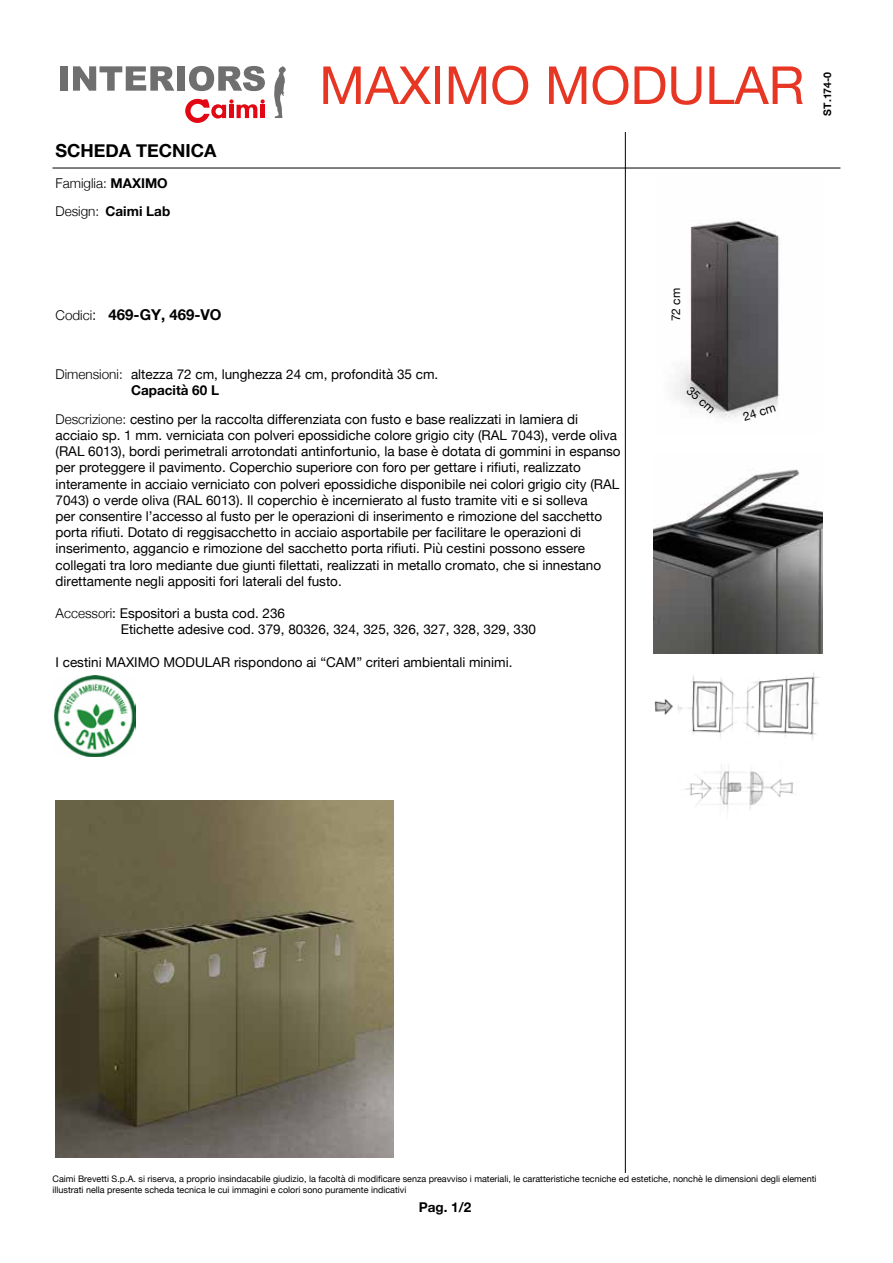
<style>
.page{position:relative;width:893px;height:1263px;background:#fff}
.page>*{position:absolute;margin:0;border:0;box-sizing:border-box;transform-origin:0 0}
.t1{font:52.5px "Helvetica Neue";color:#e73724}
.t2{font:700 18px "Helvetica Neue";color:#000}
.t3{font:700 15px "Helvetica Neue";color:#000}
.t4{font:13.5px/16.2px "Helvetica Neue";color:#000}
.t5{font:300 13.5px/28.5px "Helvetica Neue";color:#000}
.t6{font:700 13.5px "Helvetica Neue";color:#000}
.t7{font:12px "Helvetica Neue";color:#000}
.t8{font:700 10.5px "Helvetica Neue";color:#000}
.t9{font:9px/10.8px "Helvetica Neue";color:#000}
.s1{font-weight:700}
.s2{font-weight:300;font-size:13.5px}
.s3{font-weight:300}
</style>
<div class="page">
<hr style="left:53px;top:168px;width:787px;height:1px;background:#000">
<hr style="left:625px;top:132px;width:1px;height:1042px;background:#000">
<div style="left:60px;top:66px;width:8px;height:25px;background:#706f6f"></div>
<svg style="left:73px;top:66px;width:101px;height:25px"></svg>
<div style="left:177px;top:66px;width:8px;height:25px;background:#706f6f"></div>
<svg style="left:189px;top:66px;width:76px;height:25px"></svg>
<svg style="left:274px;top:66px;width:12px;height:52px"></svg>
<svg style="left:185px;top:99px;width:80px;height:24px"></svg>
<img style="left:54px;top:675px;width:82px;height:82px">
<img style="left:673px;top:220px;width:107px;height:198px">
<img style="left:56px;top:800px;width:338px;height:357px">
<img style="left:654px;top:469px;width:169px;height:185px">
<img style="left:654px;top:672px;width:166px;height:139px">
<h2 class="t2" style="left:56px;top:137px;width:163px">SCHEDA TECNICA</h2>
<p class="t5" style="left:56px;top:168px;width:116px">Famiglia: <span class="s1">MAXIMO<br></span>Design: <span class="s1">Caimi Lab</span></p>
<p class="t3" style="left:56px;top:303px;width:168px"><span class="s2">Codici</span><span class="s3">:</span> 469-GY, 469-VO</p>
<h1 class="t1" style="left:319px;top:47px;width:487px">MAXIMO MODULAR</h1>
<p class="t8" style="left:819px;top:116px;width:45px;rotate:-90deg">ST.174-0</p>
<p class="t7" style="left:667px;top:321px;width:35px;rotate:-90deg">72 cm</p>
<p class="t4" style="left:131px;top:367px;width:309px">altezza 72 cm, lunghezza 24 cm, profondità 35 cm.</p>
<p class="t6" style="left:131px;top:380px;width:90px">Capacità 60 L</p>
<p class="t5" style="left:56px;top:359px;width:69px">Dimensioni:</p>
<p class="t4" style="left:56px;top:412px;width:567px"><span class="s3">Descrizione:</span> cestino per la raccolta differenziata con fusto e base realizzati in lamiera di acciaio sp. 1 mm. verniciata con polveri epossidiche colore grigio city (RAL 7043), verde oliva (RAL 6013), bordi perimetrali arrotondati antinfortunio, la base è dotata di gommini in espanso per proteggere il pavimento. Coperchio superiore con foro per gettare i rifiuti, realizzato interamente in acciaio verniciato con polveri epossidiche disponibile nei colori grigio city (RAL 7043) o verde oliva (RAL 6013). Il coperchio è incernierato al fusto tramite viti e si solleva<br>per consentire l’accesso al fusto per le operazioni di inserimento e rimozione del sacchetto porta rifiuti. Dotato di reggisacchetto in acciaio asportabile per facilitare le operazioni di inserimento, aggancio e rimozione del sacchetto porta rifiuti. Più cestini possono essere collegati tra loro mediante due giunti filettati, realizzati in metallo cromato, che si innestano direttamente negli appositi fori laterali del fusto.</p>
<p class="t4" style="left:121px;top:606px;width:417px;text-indent:-65px"><span class="s3">Accessori</span>: Espositori a busta cod. 236<br>Etichette adesive cod. 379, 80326, 324, 325, 326, 327, 328, 329, 330</p>
<p class="t4" style="left:56px;top:655px;width:458px">I cestini MAXIMO MODULAR rispondono ai “CAM” criteri ambientali minimi.</p>
<p class="t7" style="left:694px;top:382px;width:35px;rotate:42deg">35 cm</p>
<p class="t7" style="left:741px;top:408px;width:35px;rotate:-18deg">24 cm</p>
<p class="t9" style="left:53px;top:1174px;width:766px">Caimi Brevetti S.p.A. si riserva, a proprio insindacabile giudizio, la facoltà di modificare senza preavviso i materiali, le caratteristiche tecniche ed estetiche, nonchè le dimensioni degli elementi illustrati nella presente scheda tecnica le cui immagini e colori sono puramente indicativi</p>
<p class="t6" style="left:419px;top:1196px;width:54px">Pag. 1/2</p>
</div>
